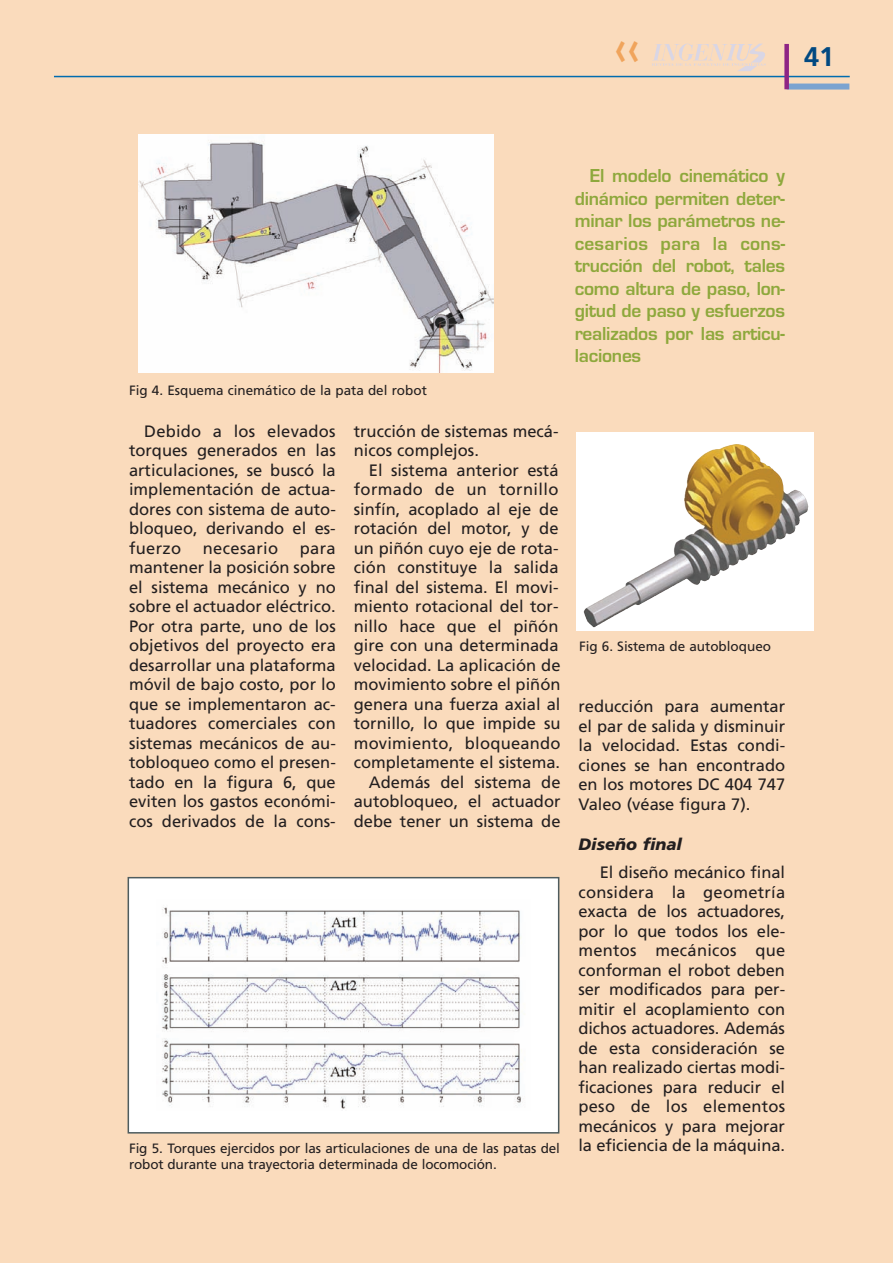
<style>
.page{position:relative;width:893px;height:1263px;background:#fadbbc}
.page>*{position:absolute;margin:0;border:0;box-sizing:border-box;transform-origin:0 0}
.t1{font:700 27px "Frutiger";color:#014981}
.t2{font:700 19.5px/22.5px "Eurostile";letter-spacing:-.015em;color:#8ea83c;text-align:justify}
.t3{font:16.5px/19.5px "Frutiger";color:#231f20;text-align:justify}
.t4{font:italic 900 16.5px "Frutiger";color:#231f20}
.t5{font:16.5px "Frutiger";letter-spacing:.02em;color:#231f20}
.t6{font:13.5px/16.5px "Frutiger";letter-spacing:-.01em;color:#231f20}
</style>
<div class="page">
<div style="left:787px;top:84px;width:62px;height:6px;background:#7ba3d0"></div>
<hr style="left:54px;top:76px;width:796px;height:1px;background:#006caf">
<div style="left:784px;top:44px;width:5px;height:45px;background:#8e2585"></div>
<svg style="left:652px;top:44px;width:114px;height:27px"></svg>
<img style="left:138px;top:134px;width:356px;height:238px">
<div style="left:128px;top:878px;width:431px;height:255px;background:#fff"></div>
<img style="left:162px;top:907px;width:359px;height:202px">
<div style="left:128px;top:877px;width:431px;height:256px;border:2px solid #4e5c5e"></div>
<svg style="left:576px;top:432px;width:238px;height:198px;background:#e7e1d5"></svg>
<img style="left:752px;top:451px;width:56px;height:64px">
<h1 class="t1" style="left:804px;top:46px;width:32px">41</h1>
<p class="t6" style="left:129px;top:383px;width:299px">Fig 4. Esquema cinemático de la pata del robot</p>
<p class="t3" style="left:129px;top:422px;width:208px;text-indent:15px">Debido a los elevados torques generados en las articulaciones, se buscó la implementación de actua&shy;dores con sistema de auto&shy;bloqueo, derivando el es&shy;fuerzo</p>
<p class="t5" style="left:203px;top:541px;width:77px">necesario</p>
<p class="t3" style="left:129px;top:539px;width:208px;text-indent:171px">para mantener la posición sobre el sistema mecánico y no sobre el actuador eléctrico.<br>Por otra parte, uno de los objetivos del proyecto era desarrollar una plataforma móvil de bajo costo, por lo que se implementaron ac&shy;tuadores comerciales con sistemas mecánicos de au&shy;tobloqueo como el presen&shy;tado en la figura 6, que eviten los gastos económi&shy;cos derivados de la cons-</p>
<p class="t3" style="left:354px;top:422px;width:206px">trucción de sistemas mecá&shy;nicos complejos.</p>
<p class="t3" style="left:354px;top:461px;width:208px;text-align:right">El sistema anterior está formado de un tornillo sinfín, acoplado al eje de rotación del motor, y de un piñón cuyo eje de rota&shy;ción constituye la salida final del sistema. El movi&shy;miento rotacional del tor&shy;nillo hace que el piñón gire con una determinada velocidad. La aplicación de movimiento sobre el piñón genera una fuerza axial al tornillo, lo que impide su movimiento, bloqueando completamente el sistema.<br>Además del sistema de autobloqueo, el actuador debe tener un sistema de</p>
<p class="t6" style="left:129px;top:1140px;width:432px">Fig 5. Torques ejercidos por las articulaciones de una de las patas del robot durante una trayectoria determinada de locomoción.</p>
<p class="t2" style="left:575px;top:164px;width:212px;text-indent:15px">El modelo cinemático y dinámico permiten deter&shy;minar los parámetros ne&shy;cesarios para la cons&shy;trucción del robot, tales como altura de paso, lon&shy;gitud de paso y esfuerzos realizados por las articu&shy;laciones</p>
<p class="t6" style="left:579px;top:639px;width:194px">Fig 6. Sistema de autobloqueo</p>
<p class="t3" style="left:578px;top:698px;width:208px">reducción para aumentar el par de salida y disminuir la velocidad. Estas condi&shy;ciones se han encontrado en los motores DC 404 747<br>Valeo (véase figura 7).</p>
<p class="t4" style="left:578px;top:838px;width:105px">Diseño final</p>
<p class="t3" style="left:578px;top:864px;width:208px;text-indent:21px">El diseño mecánico final considera la geometría exacta de los actuadores, por lo que todos los ele&shy;mentos mecánicos que conforman el robot deben ser modificados para per&shy;mitir el acoplamiento con dichos actuadores. Además de esta consideración se han realizado ciertas modi&shy;ficaciones para reducir el peso de los elementos mecánicos y para mejorar la eficiencia de la máquina.</p>
</div>
